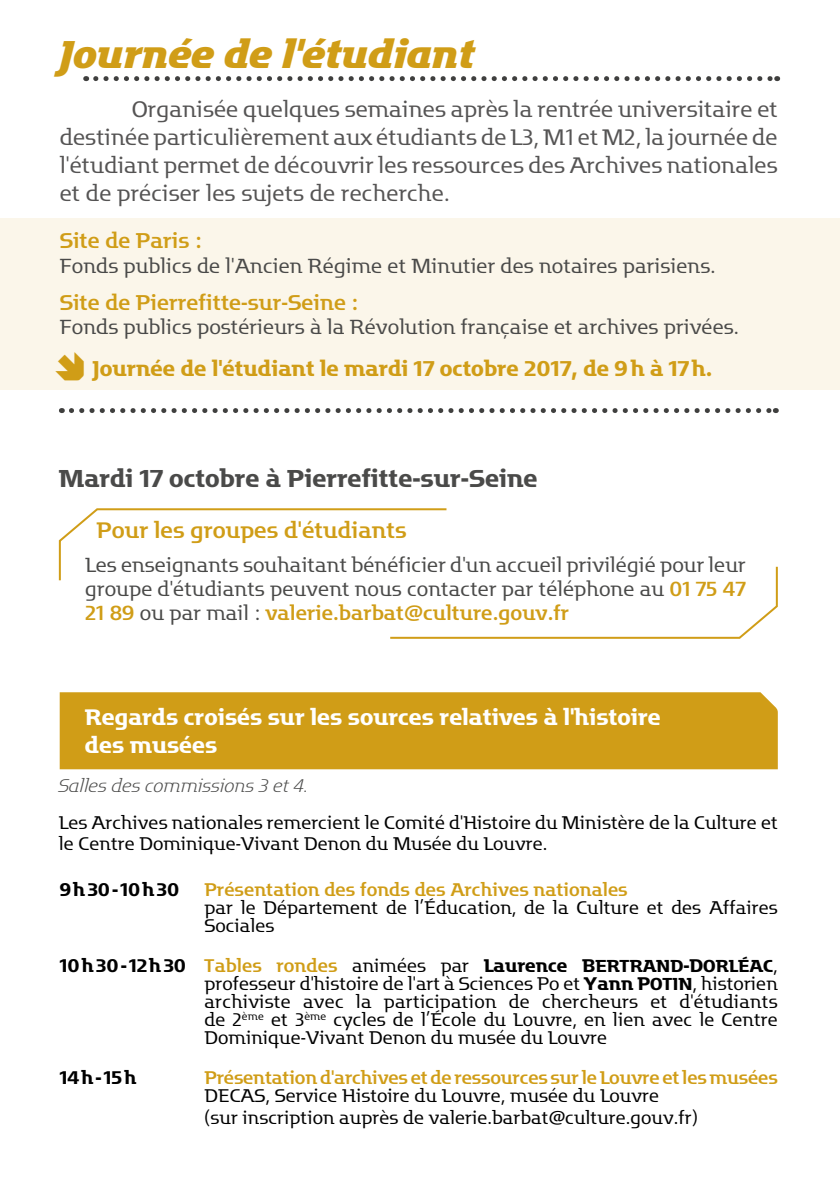
<style>
.page{position:relative;width:840px;height:1191px;background:#fff}
.page>*{position:absolute;margin:0;border:0;box-sizing:border-box;transform-origin:0 0}
.t1{font:italic 700 38px "Motter Factum";color:#d09d17}
.t2{font:500 24px "Motter Factum";color:#4a4a49}
.t3{font:22px/28px "Motter Factum";color:#555454;text-align:justify}
.t4{font:500 22px/28px "Motter Factum";color:#fff}
.t5{font:22px "Motter Factum";color:#d09d17}
.t6{font:500 21px "Motter Factum";color:#d09d17}
.t7{font:21px "Motter Factum";color:#d09d17}
.t8{font:20px/24px "Motter Factum";color:#4a4a49;text-align:justify}
.t9{font:18px/18px "Motter Factum";color:#000}
.t10{font:18px "Motter Factum";letter-spacing:-.01em;color:#d09d17}
.t11{font:500 18px "Motter Factum";letter-spacing:-.005em;color:#000}
.t12{font:italic 300 18px "Motter Factum";color:#4a4a49}
.t13{font:500 17px "Motter Factum";color:#000}
.s1{color:#d09d17}
.s2{font-weight:400;font-size:18px;color:#d09d17}
.s3{font-weight:400;font-size:18px}
.s4{font-size:18px}
.s5{font-weight:500}
.s6{font-weight:500;font-size:17px}
</style>
<div class="page">
<div style="left:0;top:218px;width:839px;height:171px;background:#fbf6ea"></div>
<svg style="left:58px;top:508px;width:720px;height:131px"></svg>
<svg style="left:96px;top:76px;width:681px;height:5px"></svg>
<svg style="left:71px;top:408px;width:704px;height:5px"></svg>
<div style="left:60px;top:692px;width:717px;height:77px;background:#d09d17"></div>
<h1 class="t1" style="left:60px;top:32px;width:417px">Journée de l'étudiant</h1>
<p class="t3" style="left:60px;top:96px;width:719px;text-indent:72px">Organisée quelques semaines après la rentrée universitaire et destinée particulièrement aux étudiants de L3, M1 et M2, la journée de l'étudiant permet de découvrir les ressources des Archives nationales et de préciser les sujets de recherche.</p>
<p class="t7" style="left:60px;top:228px;width:143px">Site de Paris :</p>
<p class="t8" style="left:60px;top:254px;width:657px">Fonds publics de l'Ancien Régime et Minutier des notaires parisiens.</p>
<p class="t7" style="left:60px;top:291px;width:300px">Site de Pierrefitte-sur-Seine :</p>
<p class="t8" style="left:60px;top:316px;width:680px">Fonds publics postérieurs à la Révolution française et archives privées.</p>
<p class="t6" style="left:92px;top:357px;width:621px">Journée de l'étudiant le mardi 17 octobre 2017, de 9 h à 17 h.</p>
<h2 class="t2" style="left:59px;top:465px;width:480px">Mardi 17 octobre à Pierrefitte-sur-Seine</h2>
<p class="t5" style="left:96px;top:518px;width:311px">Pour les groupes d'étudiants</p>
<p class="t8" style="left:85px;top:553px;width:662px">Les enseignants souhaitant bénéficier d'un accueil privilégié pour leur groupe d'étudiants peuvent nous contacter par téléphone au <span class="s1">01 75 47<br>21 89</span> ou par mail : <span class="s1">valerie.barbat@culture.gouv.fr</span></p>
<p class="t4" style="left:85px;top:704px;width:577px">Regards croisés sur les sources relatives à l'histoire des musées</p>
<p class="t12" style="left:59px;top:776px;width:251px">Salles des commissions 3 et 4.</p>
<p class="t9" style="left:59px;top:812px;width:720px;line-height:21.6px">Les Archives nationales remercient le Comité d'Histoire du Ministère de la Culture et le Centre Dominique-Vivant Denon du Musée du Louvre.</p>
<p class="t10" style="left:204px;top:879px;width:424px">Présentation des fonds des Archives nationales</p>
<p class="t9" style="left:204px;top:899px;width:574px">par le Département de l’Éducation, de la Culture et des Affaires<br>Sociales</p>
<p class="t11" style="left:60px;top:879px;width:121px">9 h 30 - 10 h 30</p>
<p class="t11" style="left:60px;top:955px;width:128px">10 h 30 - 12 h 30</p>
<p class="t11" style="left:60px;top:1068px;width:78px">14 h - 15 h</p>
<p class="t13" style="left:204px;top:956px;width:574px"><span class="s2">Tables rondes</span> <span class="s3">animées par</span> <span class="s4">Laurence B</span>ERTRAND<span class="s4">-D</span>ORLÉAC<span class="s3">,</span></p>
<p class="t9" style="left:204px;top:975px;width:574px;text-align:justify">professeur d'histoire de l'art à Sciences Po et <span class="s5">Yann P</span><span class="s6">OTIN</span>, historien archiviste avec la participation de chercheurs et d'étudiants de 2<sup>ème</sup> et 3<sup>ème</sup> cycles de l’École du Louvre, en lien avec le Centre Dominique-Vivant Denon du musée du Louvre</p>
<p class="t10" style="left:204px;top:1068px;width:574px">Présentation d'archives et de ressources sur le Louvre et les musées</p>
<p class="t9" style="left:204px;top:1086px;width:494px;line-height:21.6px">DECAS, Service Histoire du Louvre, musée du Louvre<br>(sur inscription auprès de valerie.barbat@culture.gouv.fr)</p>
</div>
